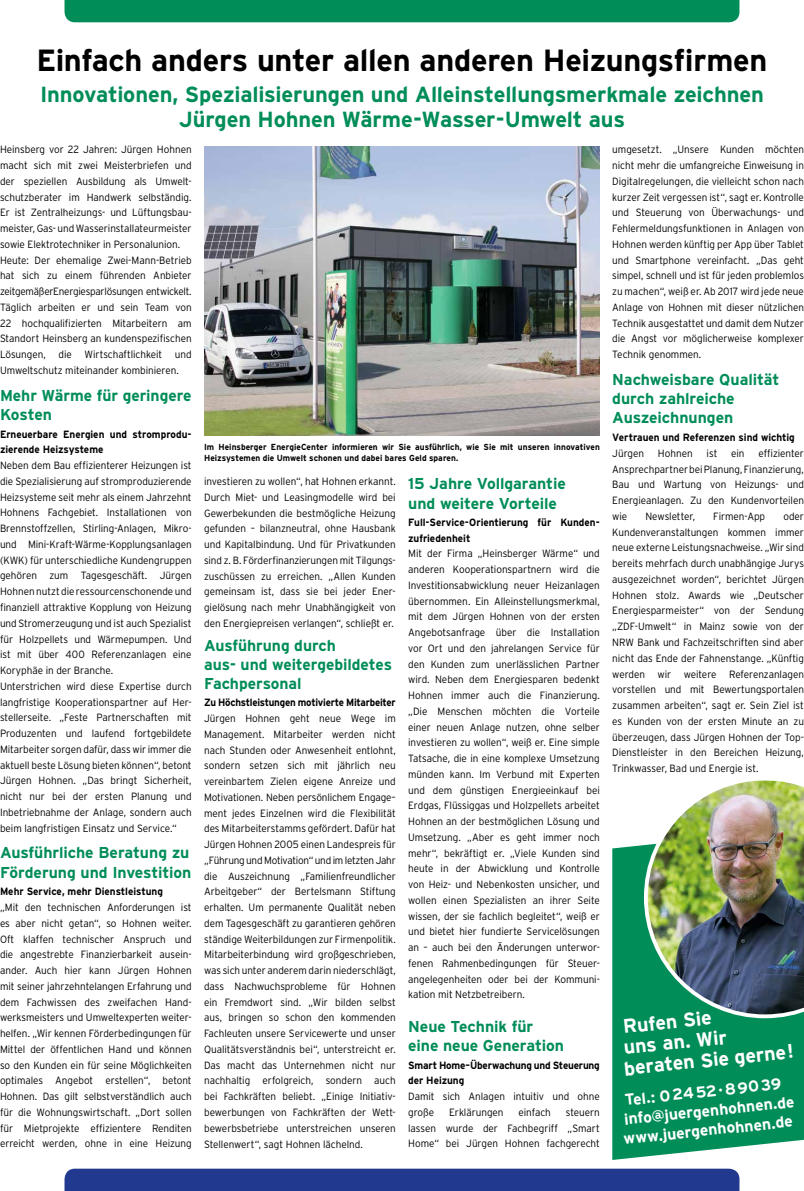
<style>
.page{position:relative;width:804px;height:1191px;background:#fff}
.page>*{position:absolute;margin:0;border:0;box-sizing:border-box;transform-origin:0 0}
.t1{font:700 30.62px "Interstate";letter-spacing:-.01em;color:#000}
.t2{font:700 21.88px/25.4px "Interstate";letter-spacing:-.01em;color:#008d58;text-align:center}
.t3{font:700 19.69px/21px "Interstate";color:#fff}
.t4{font:700 15.75px/19.2px "Interstate";letter-spacing:-.005em;color:#008d58}
.t5{font:700 15.75px/19.2px "Interstate";color:#fff;text-align:center}
.t6{font:300 10.5px/15.8px "Interstate";letter-spacing:-.005em;color:#000;text-align:justify;scale:.95 1}
.t7{font:700 10.5px/15.8px "Interstate";letter-spacing:-.01em;color:#000;scale:.95 1}
.t8{font:700 10.5px "Interstate";letter-spacing:-.01em;color:#000;scale:.93 1}
.t9{font:700 8.75px/11.4px "Interstate";letter-spacing:.005em;color:#000;scale:.95 1}
</style>
<div class="page">
<div style="left:64px;top:1168px;width:675px;height:23px;background:#213a8f"></div>
<div style="left:64px;top:0;width:675px;height:22px;background:#008d58"></div>
<img style="left:204px;top:146px;width:396px;height:290px">
<svg style="left:612px;top:845px;width:192px;height:315px;background:#149665"></svg>
<img style="left:644px;top:780px;width:160px;height:238px">
<h1 class="t1" style="left:37px;top:43px;width:732px">Einfach anders unter allen anderen Heizungsfirmen</h1>
<h2 class="t2" style="left:40px;top:81px;width:725px">Innovationen, Spezialisierungen und Alleinstellungsmerkmale zeichnen<br>Jürgen Hohnen Wärme-Wasser-Umwelt aus</h2>
<p class="t6" style="left:0;top:142px;width:203px;text-align:left">Heinsberg vor 22 Jahren: Jürgen Hohnen macht sich mit zwei Meisterbriefen und der speziellen Ausbildung als Umwelt&shy;schutzberater im Handwerk selbständig.<br>Er ist Zentralheizungs- und Lüftungsbau&shy;meister, Gas- und Wasserinstallateurmeister sowie Elektrotechniker in Personalunion.<br>Heute: Der ehemalige Zwei-Mann-Betrieb hat sich zu einem führenden Anbieter zeitgemäßerEnergiesparlösungen entwickelt.<br>Täglich arbeiten er und sein Team von 22 hochqualifizierten Mitarbeitern am Standort Heinsberg an kundenspezifischen Lösungen, die Wirtschaftlichkeit und Umweltschutz miteinander kombinieren.</p>
<h3 class="t4" style="left:0;top:385px;width:193px">Mehr Wärme für geringere<br>Kosten</h3>
<p class="t7" style="left:0;top:426px;width:203px">Erneuerbare Energien und stromprodu&shy;zierende Heizsysteme</p>
<p class="t6" style="left:0;top:457px;width:203px;text-align:left">Neben dem Bau effizienterer Heizungen ist die Spezialisierung auf stromproduzierende Heizsysteme seit mehr als einem Jahrzehnt Hohnens Fachgebiet. Installationen von Brennstoffzellen, Stirling-Anlagen, Mikro&shy;und Mini-Kraft-Wärme-Kopplungsanlagen (KWK) für unterschiedliche Kundengruppen gehören zum Tagesgeschäft. Jürgen Hohnen nutzt die ressourcenschonende und finanziell attraktive Kopplung von Heizung und Stromerzeugung und ist auch Spezialist für Holzpellets und Wärmepumpen. Und ist mit über 400 Referenzanlagen eine Koryphäe in der Branche.<br>Unterstrichen wird diese Expertise durch langfristige Kooperationspartner auf Her&shy;stellerseite. „Feste Partnerschaften mit Produzenten und laufend fortgebildete Mitarbeiter sorgen dafür, dass wir immer die aktuell beste Lösung bieten können“, betont Jürgen Hohnen. „Das bringt Sicherheit, nicht nur bei der ersten Planung und Inbetriebnahme der Anlage, sondern auch beim langfristigen Einsatz und Service.“</p>
<h3 class="t4" style="left:0;top:843px;width:193px">Ausführliche Beratung zu<br>Förderung und Investition</h3>
<p class="t7" style="left:0;top:883px;width:173px">Mehr Service, mehr Dienstleistung</p>
<p class="t6" style="left:0;top:899px;width:203px">„Mit den technischen Anforderungen ist es aber nicht getan“, so Hohnen weiter.<br>Oft klaffen technischer Anspruch und die angestrebte Finanzierbarkeit ausein&shy;ander. Auch hier kann Jürgen Hohnen mit seiner jahrzehntelangen Erfahrung und dem Fachwissen des zweifachen Hand&shy;werksmeisters und Umweltexperten weiter&shy;helfen. „Wir kennen Förderbedingungen für Mittel der öffentlichen Hand und können so den Kunden ein für seine Möglichkeiten optimales Angebot erstellen“, betont Hohnen. Das gilt selbstverständlich auch für die Wohnungswirtschaft. „Dort sollen für Mietprojekte effizientere Renditen erreicht werden, ohne in eine Heizung</p>
<p class="t9" style="left:204px;top:441px;width:418px">Im Heinsberger EnergieCenter informieren wir Sie ausführlich, wie Sie mit unseren innovativen<br>Heizsystemen die Umwelt schonen und dabei bares Geld sparen.</p>
<p class="t6" style="left:204px;top:473px;width:203px">investieren zu wollen“, hat Hohnen erkannt.<br>Durch Miet- und Leasingmodelle wird bei Gewerbekunden die bestmögliche Heizung gefunden – bilanzneutral, ohne Hausbank und Kapitalbindung. Und für Privatkunden sind z. B. Förderfinanzierungen mit Tilgungs&shy;zuschüssen zu erreichen. „Allen Kunden gemeinsam ist, dass sie bei jeder Ener&shy;gielösung nach mehr Unabhängigkeit von den Energiepreisen verlangen“, schließt er.</p>
<h3 class="t4" style="left:204px;top:635px;width:189px">Ausführung durch<br>aus- und weitergebildetes<br>Fachpersonal</h3>
<p class="t8" style="left:204px;top:697px;width:208px">Zu Höchstleistungen motivierte Mitarbeiter</p>
<p class="t6" style="left:204px;top:710px;width:203px">Jürgen Hohnen geht neue Wege im Management. Mitarbeiter werden nicht nach Stunden oder Anwesenheit entlohnt, sondern setzen sich mit jährlich neu vereinbartem Zielen eigene Anreize und Motivationen. Neben persönlichem Engage– ment jedes Einzelnen wird die Flexibilität des Mitarbeiterstamms gefördert. Dafür hat Jürgen Hohnen 2005 einen Landespreis für „Führung und Motivation“ und im letzten Jahr die Auszeichnung „Familienfreundlicher Arbeitgeber“ der Bertelsmann Stiftung erhalten. Um permanente Qualität neben dem Tagesgeschäft zu garantieren gehören ständige Weiterbildungen zur Firmenpolitik.<br>Mitarbeiterbindung wird großgeschrieben, was sich unter anderem darin niederschlägt, dass Nachwuchsprobleme für Hohnen ein Fremdwort sind. „Wir bilden selbst aus, bringen so schon den kommenden Fachleuten unsere Servicewerte und unser Qualitätsverständnis bei“, unterstreicht er.<br>Das macht das Unternehmen nicht nur nachhaltig erfolgreich, sondern auch bei Fachkräften beliebt. „Einige Initiativ&shy;bewerbungen von Fachkräften der Wett&shy;bewerbsbetriebe unterstreichen unseren Stellenwert“, sagt Hohnen lächelnd.</p>
<h3 class="t4" style="left:408px;top:474px;width:159px">15 Jahre Vollgarantie und weitere Vorteile</h3>
<p class="t7" style="left:408px;top:514px;width:203px">Full-Service-Orientierung für Kunden&shy;zufriedenheit</p>
<p class="t6" style="left:408px;top:545px;width:203px">Mit der Firma „Heinsberger Wärme“ und anderen Kooperationspartnern wird die Investitionsabwicklung neuer Heizanlagen übernommen. Ein Alleinstellungsmerkmal, mit dem Jürgen Hohnen von der ersten Angebotsanfrage über die Installation vor Ort und den jahrelangen Service für den Kunden zum unerlässlichen Partner wird. Neben dem Energiesparen bedenkt Hohnen immer auch die Finanzierung. „Die Menschen möchten die Vorteile einer neuen Anlage nutzen, ohne selber investieren zu wollen“, weiß er. Eine simple Tatsache, die in eine komplexe Umsetzung münden kann. Im Verbund mit Experten und dem günstigen Energieeinkauf bei Erdgas, Flüssiggas und Holzpellets arbeitet Hohnen an der bestmöglichen Lösung und Umsetzung. „Aber es geht immer noch mehr“, bekräftigt er. „Viele Kunden sind heute in der Abwicklung und Kontrolle von Heiz- und Nebenkosten unsicher, und wollen einen Spezialisten an ihrer Seite wissen, der sie fachlich begleitet“, weiß er und bietet hier fundierte Servicelösungen an – auch bei den Änderungen unterwor&shy;fenen Rahmenbedingungen für Steuer&shy;angelegenheiten oder bei der Kommuni&shy;kation mit Netzbetreibern.</p>
<h3 class="t4" style="left:408px;top:1016px;width:157px">Neue Technik für eine neue Generation</h3>
<p class="t7" style="left:408px;top:1057px;width:203px">Smart Home–Überwachung und Steuerung der Heizung</p>
<p class="t6" style="left:408px;top:1088px;width:203px">Damit sich Anlagen intuitiv und ohne große</p>
<p class="t6" style="left:408px;top:1104px;width:203px;text-indent:158px">steuern lassen wurde der Fachbegriff „Smart Home“ bei Jürgen Hohnen fachgerecht</p>
<p class="t6" style="left:449px;top:1104px;width:59px">Erklärungen</p>
<p class="t6" style="left:518px;top:1104px;width:36px">einfach</p>
<p class="t6" style="left:612px;top:142px;width:203px">umgesetzt. „Unsere Kunden möchten nicht mehr die umfangreiche Einweisung in Digitalregelungen, die vielleicht schon nach kurzer Zeit vergessen ist“, sagt er. Kontrolle und Steuerung von Überwachungs- und Fehlermeldungsfunktionen in Anlagen von Hohnen werden künftig per App über Tablet und Smartphone vereinfacht. „Das geht simpel, schnell und ist für jeden problemlos zu machen“, weiß er. Ab 2017 wird jede neue Anlage von Hohnen mit dieser nützlichen Technik ausgestattet und damit dem Nutzer die Angst vor möglicherweise komplexer Technik genommen.</p>
<h3 class="t4" style="left:612px;top:370px;width:169px">Nachweisbare Qualität durch zahlreiche<br>Auszeichnungen</h3>
<p class="t7" style="left:612px;top:429px;width:194px">Vertrauen und Referenzen sind wichtig</p>
<p class="t6" style="left:612px;top:445px;width:35px">Jürgen</p>
<p class="t6" style="left:658px;top:445px;width:38px">Hohnen</p>
<p class="t6" style="left:706px;top:445px;width:13px">ist</p>
<p class="t6" style="left:731px;top:445px;width:16px">ein</p>
<p class="t6" style="left:612px;top:445px;width:203px;text-indent:146px">effizienter Ansprechpartner bei Planung, Finanzierung, Bau und Wartung von Heizungs- und Energieanlagen. Zu den Kundenvorteilen wie</p>
<p class="t6" style="left:612px;top:508px;width:203px;text-indent:171px">oder Kundenveranstaltungen kommen immer neue externe Leistungsnachweise. „Wir sind bereits mehrfach durch unabhängige Jurys ausgezeichnet worden“, berichtet Jürgen Hohnen stolz. Awards wie „Deutscher Energiesparmeister“ von der Sendung „ZDF-Umwelt“ in Mainz sowie von der NRW Bank und Fachzeitschriften sind aber nicht das Ende der Fahnenstange. „Künftig werden wir weitere Referenzanlagen vorstellen und mit Bewertungsportalen zusammen arbeiten“, sagt er. Sein Ziel ist es Kunden von der ersten Minute an zu überzeugen, dass Jürgen Hohnen der Top-Dienstleister in den Bereichen Heizung, Trinkwasser, Bad und Energie ist.</p>
<p class="t6" style="left:645px;top:508px;width:54px">Newsletter,</p>
<p class="t6" style="left:713px;top:508px;width:56px">Firmen-App</p>
<h3 class="t3" style="left:618px;top:1016px;width:172px;rotate:-6deg">Rufen Sie<br>uns an. Wir beraten Sie gerne!</h3>
<h3 class="t5" style="left:618px;top:1090px;width:175px;rotate:-6deg">Tel.: 02452·89039 info@juergenhohnen.de www.juergenhohnen.de</h3>
</div>
